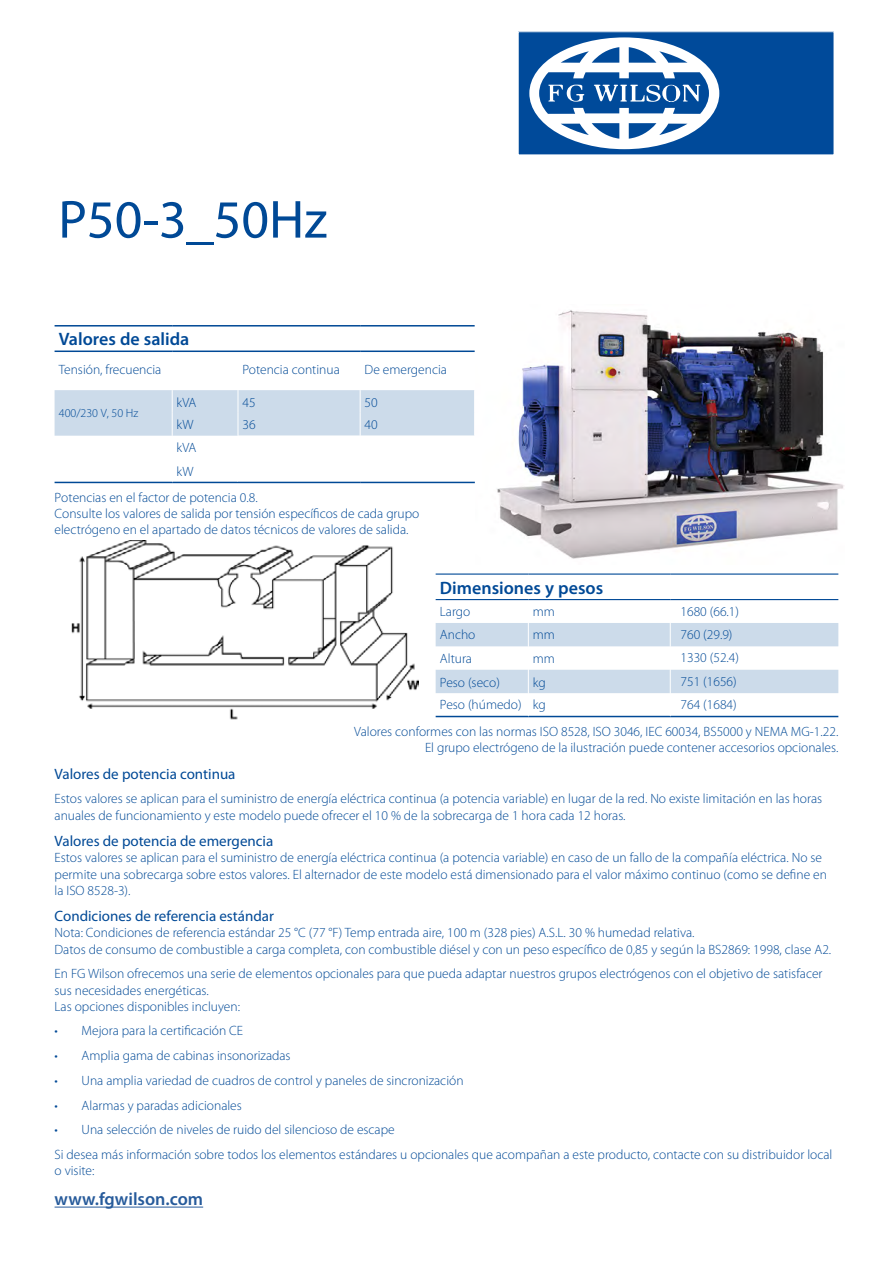
<style>
.page{position:relative;width:893px;height:1263px;background:#fff}
.page>*{position:absolute;margin:0;border:0;box-sizing:border-box;transform-origin:0 0}
.t1{font:54px "Myriad Pro";color:#004996}
.t2{font:600 18px "Myriad Pro";color:#004996}
.t3{font:600 18px "Myriad Pro";color:#275b9b}
.t4{font:15px "Myriad Pro";color:#004996}
.t5{font:300 13.5px/16.2px "Myriad Pro";color:#004996}
.t6{font:300 12px "Myriad Pro";color:#004996}
</style>
<div class="page">
<hr style="left:55px;top:1206px;width:148px;height:1px;background:#275b9b">
<hr style="left:172px;top:482px;width:66px;height:1px;background:#004996">
<svg style="left:55px;top:390px;width:420px;height:92px"></svg>
<hr style="left:55px;top:325px;width:117px;height:1px;background:#004996">
<hr style="left:172px;top:325px;width:66px;height:1px;background:#004996">
<hr style="left:238px;top:325px;width:122px;height:1px;background:#004996">
<hr style="left:360px;top:325px;width:115px;height:1px;background:#004996">
<hr style="left:55px;top:350px;width:117px;height:2px;background:#004996">
<hr style="left:172px;top:350px;width:66px;height:2px;background:#004996">
<hr style="left:238px;top:350px;width:122px;height:2px;background:#004996">
<hr style="left:360px;top:350px;width:115px;height:2px;background:#004996">
<hr style="left:55px;top:482px;width:117px;height:1px;background:#004996">
<hr style="left:238px;top:482px;width:122px;height:1px;background:#004996">
<hr style="left:360px;top:482px;width:115px;height:1px;background:#004996">
<hr style="left:436px;top:716px;width:92px;height:1px;background:#004996">
<hr style="left:528px;top:716px;width:142px;height:1px;background:#004996">
<hr style="left:670px;top:716px;width:168px;height:1px;background:#004996">
<svg style="left:436px;top:600px;width:402px;height:116px"></svg>
<hr style="left:436px;top:573px;width:92px;height:2px;background:#004996">
<hr style="left:528px;top:573px;width:142px;height:2px;background:#004996">
<hr style="left:670px;top:573px;width:168px;height:2px;background:#004996">
<hr style="left:436px;top:599px;width:92px;height:1px;background:#004996">
<hr style="left:528px;top:599px;width:142px;height:1px;background:#004996">
<hr style="left:670px;top:599px;width:168px;height:1px;background:#004996">
<img style="left:71px;top:541px;width:347px;height:179px">
<div style="left:518px;top:32px;width:316px;height:123px;background:#004a9a"></div>
<div style="left:518px;top:31px;width:316px;height:124px;border:1px solid #fff"></div>
<svg style="left:529px;top:37px;width:190px;height:112px"></svg>
<img style="left:497px;top:310px;width:347px;height:249px">
<h1 class="t1" style="left:58px;top:186px;width:271px">P50-3_50Hz</h1>
<h2 class="t2" style="left:59px;top:328px;width:132px">Valores de salida</h2>
<p class="t5" style="left:59px;top:361px;width:104px">Tensión, frecuencia</p>
<p class="t5" style="left:242px;top:361px;width:99px">Potencia continua</p>
<p class="t5" style="left:365px;top:361px;width:84px">De emergencia</p>
<p class="t6" style="left:59px;top:406px;width:81px">400/230 V, 50 Hz</p>
<p class="t5" style="left:177px;top:394px;width:21px">kVA</p>
<p class="t5" style="left:242px;top:394px;width:15px">45</p>
<p class="t5" style="left:365px;top:394px;width:15px">50</p>
<p class="t5" style="left:177px;top:417px;width:18px">kW</p>
<p class="t5" style="left:242px;top:417px;width:15px">36</p>
<p class="t5" style="left:365px;top:417px;width:15px">40</p>
<p class="t5" style="left:177px;top:436px;width:21px;line-height:23.4px">kVA kW</p>
<p class="t5" style="left:55px;top:489px;width:366px">Potencias en el factor de potencia 0.8.<br>Consulte los valores de salida por tensión específicos de cada grupo electrógeno en el apartado de datos técnicos de valores de salida.</p>
<h2 class="t2" style="left:440px;top:576px;width:165px">Dimensiones y pesos</h2>
<p class="t5" style="left:440px;top:604px;width:32px">Largo</p>
<p class="t5" style="left:533px;top:604px;width:24px">mm</p>
<p class="t5" style="left:680px;top:603px;width:60px">1680 (66.1)</p>
<p class="t5" style="left:440px;top:626px;width:37px">Ancho</p>
<p class="t5" style="left:533px;top:626px;width:24px">mm</p>
<p class="t5" style="left:680px;top:626px;width:53px">760 (29.9)</p>
<p class="t5" style="left:440px;top:650px;width:34px">Altura</p>
<p class="t5" style="left:533px;top:650px;width:24px">mm</p>
<p class="t5" style="left:680px;top:650px;width:60px">1330 (52.4)</p>
<p class="t5" style="left:440px;top:674px;width:62px">Peso (seco)</p>
<p class="t5" style="left:533px;top:674px;width:15px">kg</p>
<p class="t5" style="left:680px;top:673px;width:58px">751 (1656)</p>
<p class="t5" style="left:440px;top:696px;width:108px">Peso (húmedo) kg</p>
<p class="t5" style="left:354px;top:691px;width:486px;line-height:26.7px;text-indent:326px">764 (1684)<br>Valores conformes con las normas ISO 8528, ISO 3046, IEC 60034, BS5000 y NEMA MG-1.22.</p>
<p class="t5" style="left:425px;top:739px;width:415px">El grupo electrógeno de la ilustración puede contener accesorios opcionales.</p>
<p class="t4" style="left:55px;top:764px;width:182px">Valores de potencia continua</p>
<p class="t5" style="left:55px;top:791px;width:769px">Estos valores se aplican para el suministro de energía eléctrica continua (a potencia variable) en lugar de la red. No existe limitación en las horas anuales de funcionamiento y este modelo puede ofrecer el 10 % de la sobrecarga de 1 hora cada 12 horas.</p>
<p class="t4" style="left:55px;top:832px;width:220px">Valores de potencia de emergencia</p>
<p class="t5" style="left:55px;top:849px;width:774px">Estos valores se aplican para el suministro de energía eléctrica continua (a potencia variable) en caso de un fallo de la compañía eléctrica. No se permite una sobrecarga sobre estos valores. El alternador de este modelo está dimensionado para el valor máximo continuo (como se define en la ISO 8528-3).</p>
<p class="t4" style="left:55px;top:907px;width:221px">Condiciones de referencia estándar</p>
<p class="t5" style="left:55px;top:925px;width:778px">Nota: Condiciones de referencia estándar 25 °C (77 °F) Temp entrada aire, 100 m (328 pies) A.S.L. 30 % humedad relativa.<br>Datos de consumo de combustible a carga completa, con combustible diésel y con un peso específico de 0,85 y según la BS2869: 1998, clase A2.</p>
<p class="t5" style="left:55px;top:965px;width:769px">En FG Wilson ofrecemos una serie de elementos opcionales para que pueda adaptar nuestros grupos electrógenos con el objetivo de satisfacer sus necesidades energéticas.<br>Las opciones disponibles incluyen:</p>
<p class="t5" style="left:55px;top:1023px;width:190px">• Mejora para la certificación CE</p>
<p class="t5" style="left:55px;top:1047px;width:238px">• Amplia gama de cabinas insonorizadas</p>
<p class="t5" style="left:55px;top:1072px;width:410px">• Una amplia variedad de cuadros de control y paneles de sincronización</p>
<p class="t5" style="left:55px;top:1097px;width:189px">• Alarmas y paradas adicionales</p>
<p class="t5" style="left:55px;top:1117px;width:779px;line-height:24.8px">• Una selección de niveles de ruido del silencioso de escape<br>Si desea más información sobre todos los elementos estándares u opcionales que acompañan a este producto, contacte con su distribuidor local</p>
<p class="t5" style="left:55px;top:1162px;width:41px">o visite:</p>
<h2 class="t3" style="left:55px;top:1188px;width:150px">www.fgwilson.com</h2>
</div>
